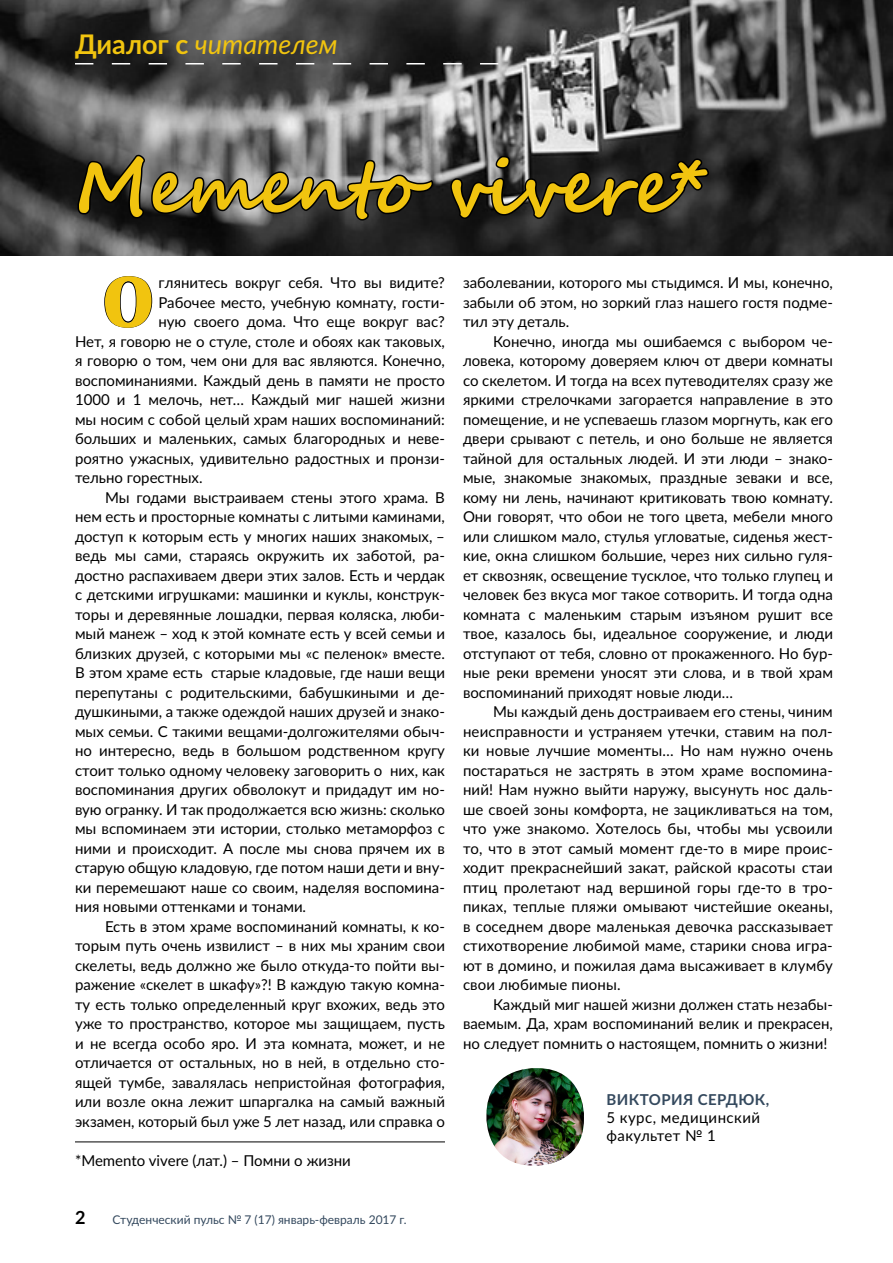
<style>
.page{position:relative;width:893px;height:1263px;background:#fff}
.page>*{position:absolute;margin:0;border:0;box-sizing:border-box;transform-origin:0 0}
.t1{font:700 73.5px "Segoe Script";letter-spacing:-.02em;color:#f1c40f}
.t2{font:900 67.5px "Merriweather";color:#f1c40f}
.t3{font:italic 27px "Lato";color:#f1c40f}
.t4{font:700 18px "Lato";color:#000}
.t5{font:15px/19.5px "Lato";color:#000;text-align:justify}
.t6{font:15px/18px "Lato";letter-spacing:.03em;color:#000}
.t7{font:700 15px "Lato";letter-spacing:.03em;color:#34495e}
.t8{font:12px "Lato";color:#34495e}
.s1{font-weight:700;font-style:normal}
</style>
<div class="page">
<img style="left:0;top:0;width:893px;height:255px">
<svg style="left:75px;top:152px;width:360px;height:176px"></svg>
<svg style="left:448px;top:154px;width:263px;height:102px;background:#232323"></svg>
<svg style="left:75px;top:63px;width:423px;height:2px"></svg>
<img style="left:486px;top:1068px;width:98px;height:98px">
<hr style="left:75px;top:1142px;width:370px;height:1px;background:#000">
<h3 class="t3" style="left:75px;top:25px;width:264px"><span class="s1">Диалог с</span> читателем</h3>
<h1 class="t1" style="left:75px;top:128px;width:635px">Memento vivere*</h1>
<h2 class="t2" style="left:103px;top:257px;width:51px">О</h2>
<p class="t5" style="left:158px;top:272px;width:288px">глянитесь вокруг себя. Что вы видите?</p>
<p class="t5" style="left:158px;top:292px;width:288px">Рабочее место, учебную комнату, гости-</p>
<p class="t5" style="left:158px;top:311px;width:288px">ную своего дома. Что еще вокруг вас?</p>
<p class="t5" style="left:75px;top:331px;width:371px">Нет, я говорю не о стуле, столе и обоях как таковых,</p>
<p class="t5" style="left:75px;top:350px;width:371px">я говорю о том, чем они для вас являются. Конечно,</p>
<p class="t5" style="left:75px;top:370px;width:371px">воспоминаниями. Каждый день в памяти не просто</p>
<p class="t5" style="left:75px;top:389px;width:371px">1000 и 1 мелочь, нет… Каждый миг нашей жизни</p>
<p class="t5" style="left:75px;top:409px;width:371px">мы носим с собой целый храм наших воспоминаний:</p>
<p class="t5" style="left:75px;top:428px;width:371px">больших и маленьких, самых благородных и неве-</p>
<p class="t5" style="left:75px;top:448px;width:371px">роятно ужасных, удивительно радостных и пронзи-</p>
<p class="t5" style="left:75px;top:467px;width:129px">тельно горестных.</p>
<p class="t5" style="left:105px;top:487px;width:341px">Мы годами выстраиваем стены этого храма. В</p>
<p class="t5" style="left:75px;top:506px;width:371px">нем есть и просторные комнаты с литыми каминами,</p>
<p class="t5" style="left:75px;top:526px;width:371px">доступ к которым есть у многих наших знакомых, –</p>
<p class="t5" style="left:75px;top:545px;width:371px">ведь мы сами, стараясь окружить их заботой, ра-</p>
<p class="t5" style="left:75px;top:565px;width:371px">достно распахиваем двери этих залов. Есть и чердак</p>
<p class="t5" style="left:75px;top:584px;width:371px">с детскими игрушками: машинки и куклы, конструк-</p>
<p class="t5" style="left:75px;top:604px;width:371px">торы и деревянные лошадки, первая коляска, люби-</p>
<p class="t5" style="left:75px;top:623px;width:371px">мый манеж – ход к этой комнате есть у всей семьи и</p>
<p class="t5" style="left:75px;top:643px;width:371px">близких друзей, с которыми мы «с пеленок» вместе.</p>
<p class="t5" style="left:75px;top:662px;width:371px">В этом храме есть старые кладовые, где наши вещи</p>
<p class="t5" style="left:75px;top:682px;width:371px">перепутаны с родительскими, бабушкиными и де-</p>
<p class="t5" style="left:75px;top:701px;width:371px">душкиными, а также одеждой наших друзей и знако-</p>
<p class="t5" style="left:75px;top:721px;width:371px">мых семьи. С такими вещами-долгожителями обыч-</p>
<p class="t5" style="left:75px;top:740px;width:371px">но интересно, ведь в большом родственном кругу</p>
<p class="t5" style="left:75px;top:760px;width:371px">стоит только одному человеку заговорить о них, как</p>
<p class="t5" style="left:75px;top:779px;width:371px">воспоминания других обволокут и придадут им но-</p>
<p class="t5" style="left:75px;top:799px;width:371px">вую огранку. И так продолжается всю жизнь: сколько</p>
<p class="t5" style="left:75px;top:818px;width:371px">мы вспоминаем эти истории, столько метаморфоз с</p>
<p class="t5" style="left:75px;top:838px;width:371px">ними и происходит. А после мы снова прячем их в</p>
<p class="t5" style="left:75px;top:857px;width:371px">старую общую кладовую, где потом наши дети и вну-</p>
<p class="t5" style="left:75px;top:877px;width:371px">ки перемешают наше со своим, наделяя воспомина-</p>
<p class="t5" style="left:75px;top:896px;width:233px">ния новыми оттенками и тонами.</p>
<p class="t5" style="left:105px;top:916px;width:341px">Есть в этом храме воспоминаний комнаты, к ко-</p>
<p class="t5" style="left:75px;top:935px;width:371px">торым путь очень извилист – в них мы храним свои</p>
<p class="t5" style="left:75px;top:955px;width:371px">скелеты, ведь должно же было откуда-то пойти вы-</p>
<p class="t5" style="left:75px;top:974px;width:371px">ражение «скелет в шкафу»?! В каждую такую комна-</p>
<p class="t5" style="left:75px;top:994px;width:371px">ту есть только определенный круг вхожих, ведь это</p>
<p class="t5" style="left:75px;top:1013px;width:371px">уже то пространство, которое мы защищаем, пусть</p>
<p class="t5" style="left:75px;top:1033px;width:371px">и не всегда особо яро. И эта комната, может, и не</p>
<p class="t5" style="left:75px;top:1052px;width:371px">отличается от остальных, но в ней, в отдельно сто-</p>
<p class="t5" style="left:75px;top:1072px;width:371px">ящей тумбе, завалялась непристойная фотография,</p>
<p class="t5" style="left:75px;top:1091px;width:371px">или возле окна лежит шпаргалка на самый важный</p>
<p class="t5" style="left:75px;top:1111px;width:371px">экзамен, который был уже 5 лет назад, или справка о</p>
<p class="t5" style="left:75px;top:1150px;width:277px">*Memento vivere (лат.) – Помни о жизни</p>
<p class="t4" style="left:75px;top:1204px;width:12px">2</p>
<p class="t8" style="left:112px;top:1211px;width:296px">Студенческий пульс № 7 (17) январь-февраль 2017 г.</p>
<p class="t5" style="left:463px;top:272px;width:371px">заболевании, которого мы стыдимся. И мы, конечно, забыли об этом, но зоркий глаз нашего гостя подме&shy;тил эту деталь.</p>
<p class="t5" style="left:463px;top:331px;width:371px;text-indent:30px">Конечно, иногда мы ошибаемся с выбором че&shy;ловека, которому доверяем ключ от двери комнаты со скелетом. И тогда на всех путеводителях сразу же яркими стрелочками загорается направление в это помещение, и не успеваешь глазом моргнуть, как его двери срывают с петель, и оно больше не является тайной для остальных людей. И эти люди – знако&shy;мые, знакомые знакомых, праздные зеваки и все, кому ни лень, начинают критиковать твою комнату.<br>Они говорят, что обои не того цвета, мебели много или слишком мало, стулья угловатые, сиденья жест&shy;кие, окна слишком большие, через них сильно гуля&shy;ет сквозняк, освещение тусклое, что только глупец и человек без вкуса мог такое сотворить. И тогда одна комната с маленьким старым изъяном рушит все твое, казалось бы, идеальное сооружение, и люди отступают от тебя, словно от прокаженного. Но бур&shy;ные реки времени уносят эти слова, и в твой храм воспоминаний приходят новые люди…</p>
<p class="t5" style="left:463px;top:701px;width:371px;text-indent:30px">Мы каждый день достраиваем его стены, чиним неисправности и устраняем утечки, ставим на пол&shy;ки новые лучшие моменты… Но нам нужно очень постараться не застрять в этом храме воспомина&shy;ний! Нам нужно выйти наружу, высунуть нос даль&shy;ше своей зоны комфорта, не зацикливаться на том, что уже знакомо. Хотелось бы, чтобы мы усвоили то, что в этот самый момент где-то в мире проис&shy;ходит прекраснейший закат, райской красоты стаи птиц пролетают над вершиной горы где-то в тро&shy;пиках, теплые пляжи омывают чистейшие океаны, в соседнем дворе маленькая девочка рассказывает стихотворение любимой маме, старики снова игра&shy;ют в домино, и пожилая дама высаживает в клумбу свои любимые пионы.</p>
<p class="t5" style="left:463px;top:994px;width:371px;text-indent:30px">Каждый миг нашей жизни должен стать незабы&shy;ваемым. Да, храм воспоминаний велик и прекрасен, но следует помнить о настоящем, помнить о жизни!</p>
<p class="t7" style="left:606px;top:1088px;width:164px">ВИКТОРИЯ СЕРДЮК,</p>
<p class="t6" style="left:606px;top:1108px;width:155px">5 курс, медицинский факультет № 1</p>
</div>
